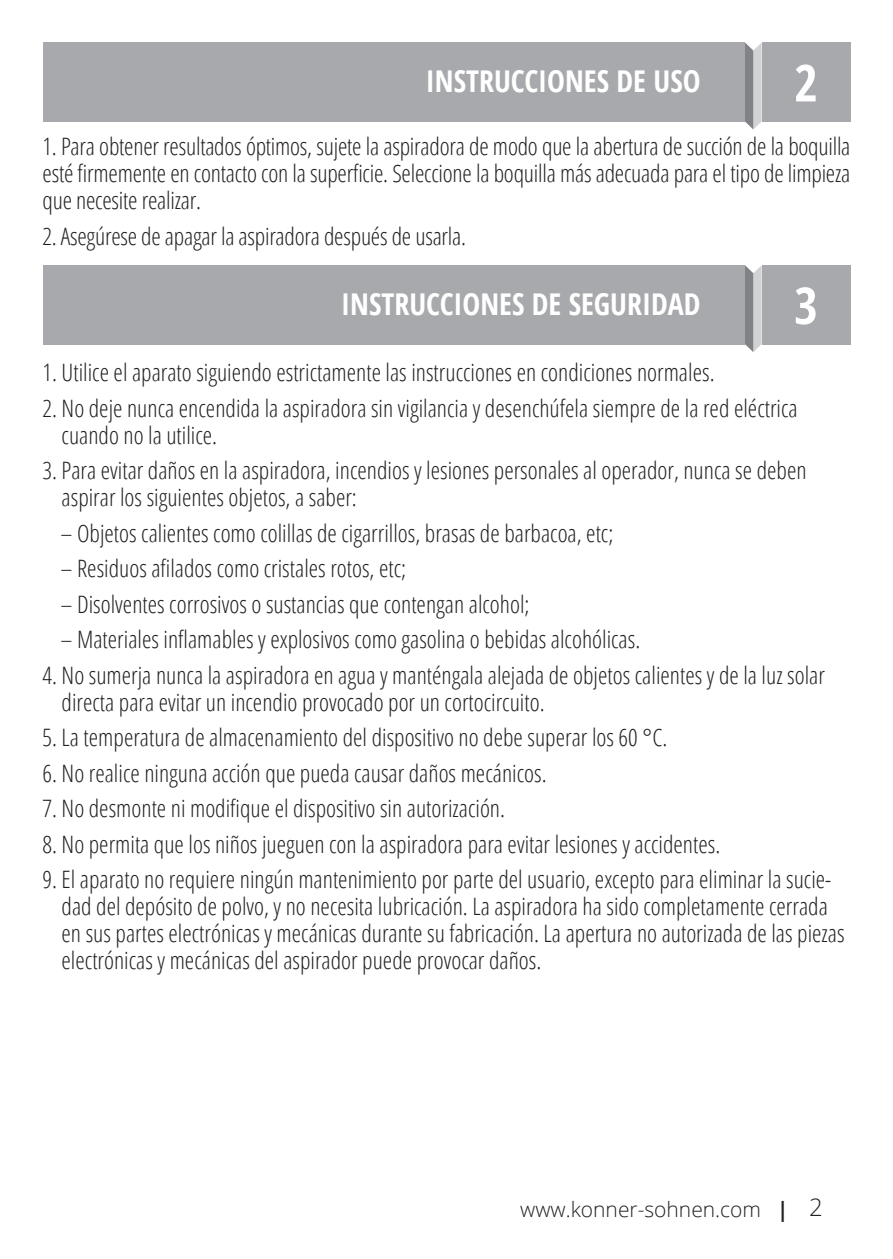
<style>
.page{position:relative;width:893px;height:1259px;background:#fff}
.page>*{position:absolute;margin:0;border:0;box-sizing:border-box;transform-origin:0 0}
.t1{font:700 condensed 51px "Open Sans";color:#fff}
.t2{font:700 condensed 30px "Open Sans";color:#fff}
.t3{font:300 condensed 24px/27px "Open Sans";color:#231f20}
.t4{font:300 21px "Open Sans";color:#231f20}
.s1{font-weight:700;font-stretch:condensed}
.s2{font-size:24px}
</style>
<div class="page">
<div style="left:762px;top:43px;width:88px;height:79px;background:#a8a9ad"></div>
<svg style="left:745px;top:43px;width:17px;height:86px"></svg>
<div style="left:43px;top:43px;width:702px;height:79px;background:#a8a9ad"></div>
<div style="left:762px;top:265px;width:88px;height:79px;background:#a8a9ad"></div>
<svg style="left:745px;top:265px;width:17px;height:87px"></svg>
<div style="left:43px;top:265px;width:702px;height:79px;background:#a8a9ad"></div>
<p class="t2" style="left:426px;top:61px;width:276px">INSTRUCCIONES DE USO</p>
<h1 class="t1" style="left:794px;top:47px;width:25px">2</h1>
<p class="t3" style="left:43px;top:132px;width:809px;text-align:justify">1. Para obtener resultados óptimos, sujete la aspiradora de modo que la abertura de succión de la boquilla esté firmemente en contacto con la superficie. Seleccione la boquilla más adecuada para el tipo de limpieza que necesite realizar.</p>
<p class="t3" style="left:43px;top:222px;width:425px">2. Asegúrese de apagar la aspiradora después de usarla.</p>
<p class="t2" style="left:341px;top:283px;width:361px">INSTRUCCIONES DE SEGURIDAD</p>
<h1 class="t1" style="left:794px;top:270px;width:25px">3</h1>
<p class="t3" style="left:43px;top:358px;width:674px">1. Utilice el aparato siguiendo estrictamente las instrucciones en condiciones normales.</p>
<p class="t3" style="left:62px;top:393px;width:738px;text-indent:-19px">2. No deje nunca encendida la aspiradora sin vigilancia y desenchúfela siempre de la red eléctrica cuando no la utilice.</p>
<p class="t3" style="left:62px;top:456px;width:746px;text-indent:-19px">3. Para evitar daños en la aspiradora, incendios y lesiones personales al operador, nunca se deben aspirar los siguientes objetos, a saber:</p>
<p class="t3" style="left:61px;top:518px;width:554px">– Objetos calientes como colillas de cigarrillos, brasas de barbacoa, etc;</p>
<p class="t3" style="left:61px;top:554px;width:347px">– Residuos afilados como cristales rotos, etc;</p>
<p class="t3" style="left:61px;top:589px;width:470px">– Disolventes corrosivos o sustancias que contengan alcohol;</p>
<p class="t3" style="left:61px;top:625px;width:581px">– Materiales inflamables y explosivos como gasolina o bebidas alcohólicas.</p>
<p class="t3" style="left:62px;top:660px;width:765px;text-indent:-19px">4. No sumerja nunca la aspiradora en agua y manténgala alejada de objetos calientes y de la luz solar directa para evitar un incendio provocado por un cortocircuito.</p>
<p class="t3" style="left:43px;top:723px;width:626px">5. La temperatura de almacenamiento del dispositivo no debe superar los 60 °C.</p>
<p class="t3" style="left:43px;top:758px;width:506px">6. No realice ninguna acción que pueda causar daños mecánicos.</p>
<p class="t3" style="left:43px;top:794px;width:464px">7. No desmonte ni modifique el dispositivo sin autorización.</p>
<p class="t3" style="left:43px;top:829px;width:679px">8. No permita que los niños jueguen con la aspiradora para evitar lesiones y accidentes.</p>
<p class="t3" style="left:62px;top:865px;width:785px;text-indent:-19px">9. El aparato no requiere ningún mantenimiento por parte del usuario, excepto para eliminar la sucie&shy;dad del depósito de polvo, y no necesita lubricación. La aspiradora ha sido completamente cerrada en sus partes electrónicas y mecánicas durante su fabricación. La apertura no autorizada de las piezas electrónicas y mecánicas del aspirador puede provocar daños.</p>
<p class="t4" style="left:520px;top:1194px;width:304px">www.konner-sohnen.com <span class="s1">|</span> <span class="s2">2</span></p>
</div>
